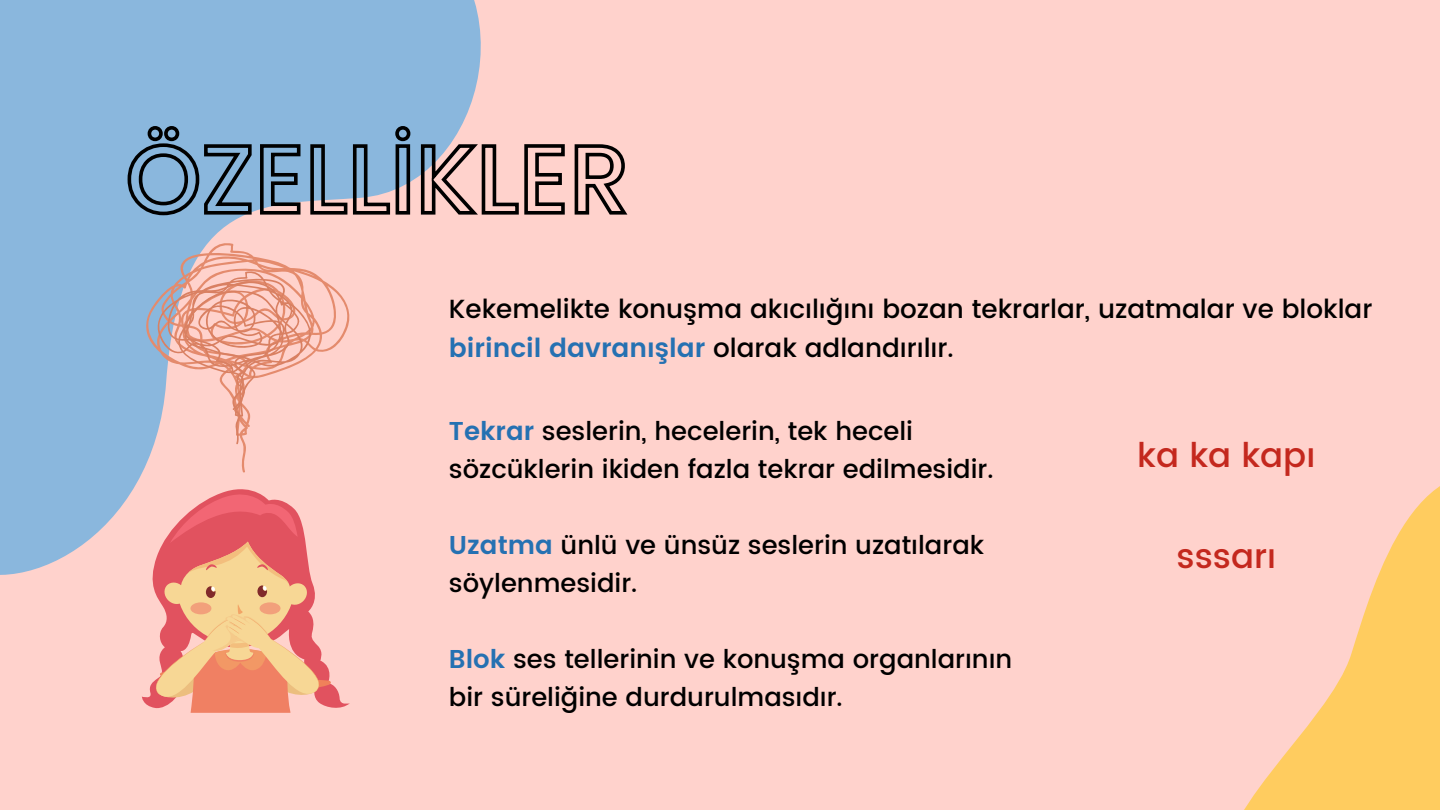
<style>
.page{position:relative;width:1440px;height:810px;background:#ffd2cc}
.page>*{position:absolute;margin:0;border:0;box-sizing:border-box;transform-origin:0 0}
.t1{font:500 34px "Poppins";color:#c4281e}
.t2{font:500 26.2px/38.5px "Poppins";color:#000}
.t3{font:500 25.8px/37.9px "Poppins";color:#000}
.s1{font-weight:600;color:#2571b2}
</style>
<div class="page">
<svg style="left:0;top:0;width:481px;height:575px;fill:#8ab7dd"></svg>
<svg style="left:1244px;top:486px;width:196px;height:324px"></svg>
<svg style="left:142px;top:483px;width:208px;height:225px"></svg>
<svg style="left:144px;top:489px;width:188px;height:224px"></svg>
<svg style="left:144px;top:242px;width:209px;height:231px"></svg>
<svg style="left:155px;top:271px;width:158px;height:174px"></svg>
<svg style="left:126px;top:123px;width:502px;height:94px"></svg>
<p class="t2" style="left:449px;top:290px;width:925px">Kekemelikte konuşma akıcılığını bozan tekrarlar, uzatmalar ve bloklar <span class="s1">birincil davranışlar</span> olarak adlandırılır.</p>
<p class="t3" style="left:449px;top:412px;width:546px"><span class="s1">Tekrar</span> seslerin, hecelerin, tek heceli sözcüklerin ikiden fazla tekrar edilmesidir.</p>
<p class="t3" style="left:449px;top:526px;width:537px"><span class="s1">Uzatma</span> ünlü ve ünsüz seslerin uzatılarak söylenmesidir.</p>
<p class="t3" style="left:449px;top:640px;width:565px"><span class="s1">Blok</span> ses tellerinin ve konuşma organlarının bir süreliğine durdurulmasıdır.</p>
<h1 class="t1" style="left:1137px;top:436px;width:180px">ka ka kapı</h1>
<h1 class="t1" style="left:1177px;top:536px;width:101px">sssarı</h1>
</div>
